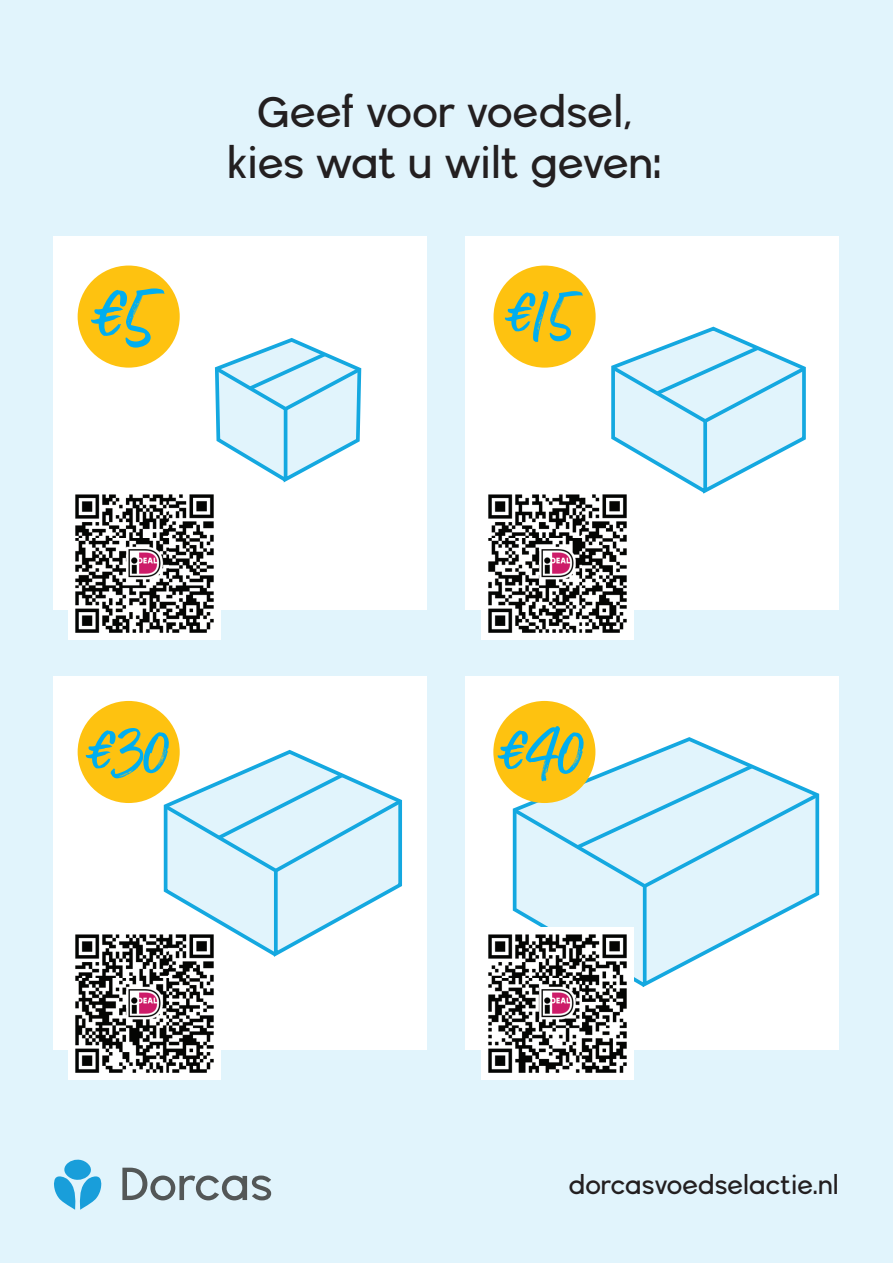
<style>
.page{position:relative;width:893px;height:1263px;background:#e1f4fc}
.page>*{position:absolute;margin:0;border:0;box-sizing:border-box;transform-origin:0 0}
.t1{font:92.4px "Turbinado Dry";color:#00aeef}
.t2{font:78.3px "Turbinado Dry";color:#00aeef}
.t3{font:77.55px "Turbinado Dry";color:#00aeef}
.t4{font:76.5px "Turbinado Dry";color:#00aeef}
.t5{font:600 44.4px/50.8px "Wavehaus 95";letter-spacing:-.02em;color:#231f20;text-align:center}
.t6{font:600 26.85px "Wavehaus 95";letter-spacing:-.015em;color:#231f20}
</style>
<div class="page">
<div style="left:53px;top:236px;width:374px;height:374px;background:#fff"></div>
<div style="left:53px;top:676px;width:374px;height:374px;background:#fff"></div>
<div style="left:465px;top:236px;width:374px;height:374px;background:#fff"></div>
<div style="left:465px;top:676px;width:374px;height:374px;background:#fff"></div>
<svg style="left:122px;top:1168px;width:149px;height:32px"></svg>
<svg style="left:54px;top:1159px;width:47px;height:51px"></svg>
<div style="left:78px;top:701px;width:102px;height:102px;background:#fec210;border-radius:50%"></div>
<div style="left:68px;top:927px;width:153px;height:153px;background:#fff"></div>
<img style="left:75px;top:934px;width:139px;height:139px">
<div style="left:78px;top:266px;width:102px;height:102px;background:#fec210;border-radius:50%"></div>
<div style="left:68px;top:487px;width:153px;height:153px;background:#fff"></div>
<img style="left:75px;top:494px;width:139px;height:139px">
<div style="left:494px;top:266px;width:102px;height:102px;background:#fec210;border-radius:50%"></div>
<div style="left:481px;top:487px;width:153px;height:153px;background:#fff"></div>
<img style="left:488px;top:494px;width:139px;height:139px">
<svg style="left:608px;top:326px;width:198px;height:171px"></svg>
<svg style="left:214px;top:338px;width:148px;height:145px"></svg>
<svg style="left:162px;top:748px;width:240px;height:212px"></svg>
<svg style="left:160px;top:770px;width:242px;height:106px;background:#d0edf7"></svg>
<svg style="left:513px;top:737px;width:306px;height:250px;fill:#e1f4fc"></svg>
<svg style="left:510px;top:762px;width:310px;height:130px;background:#d1eef9"></svg>
<div style="left:481px;top:927px;width:153px;height:153px;background:#fff"></div>
<img style="left:488px;top:934px;width:139px;height:139px">
<div style="left:493px;top:701px;width:102px;height:102px;background:#fec210;border-radius:50%"></div>
<p class="t5" style="left:227px;top:87px;width:437px">Geef voor voedsel, kies wat u wilt geven:</p>
<h1 class="t1" style="left:91px;top:266px;width:67px">€5</h1>
<h2 class="t2" style="left:505px;top:272px;width:72px">€15</h2>
<h3 class="t4" style="left:86px;top:710px;width:84px">€30</h3>
<h3 class="t3" style="left:498px;top:710px;width:86px">€40</h3>
<p class="t6" style="left:568px;top:1169px;width:272px">dorcasvoedselactie.nl</p>
</div>
